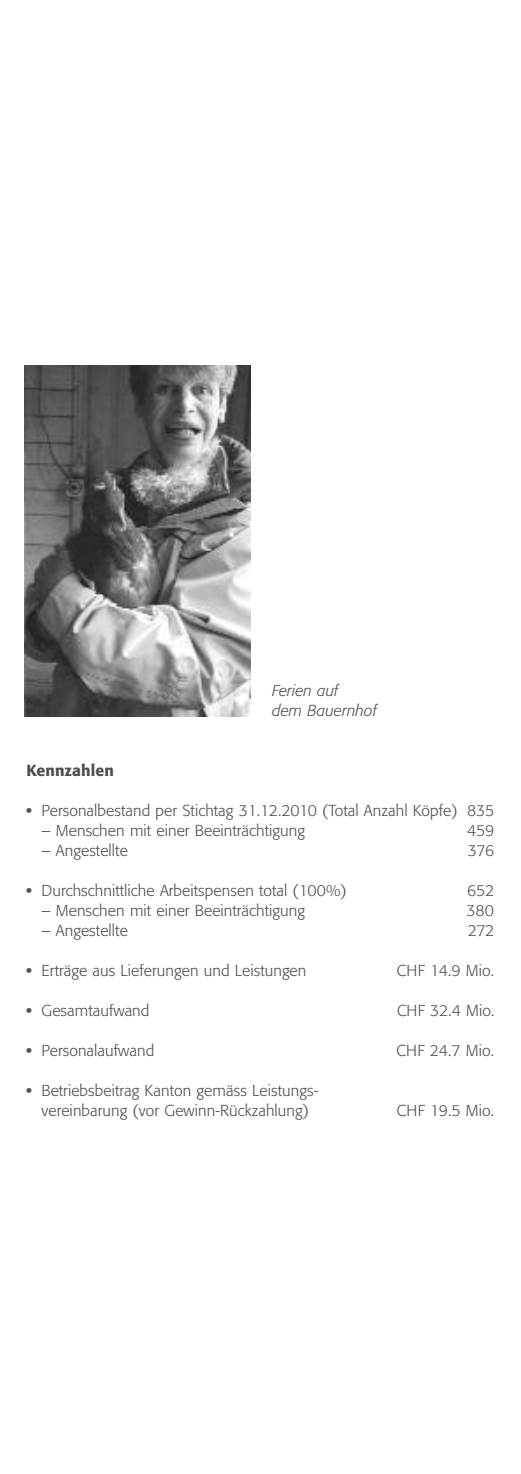
<style>
.page{position:relative;width:521px;height:1474px;background:#fff}
.page>*{position:absolute;margin:0;border:0;box-sizing:border-box;transform-origin:0 0}
.t1{font:300 15.75px/19.9px "Formata";letter-spacing:.005em;color:#4e4e50;text-align:center}
.t2{font:italic 300 15.75px/19.9px "Formata";color:#4e4e50}
.t3{font:500 15.75px "Formata";letter-spacing:.005em;color:#4e4e50}
.s1{font-weight:700}
</style>
<div class="page">
<img style="left:25px;top:366px;width:226px;height:350px">
<p class="t2" style="left:272px;top:682px;width:106px">Ferien auf<br>dem Bauernhof</p>
<p class="t3" style="left:27px;top:764px;width:89px">Kennzahlen</p>
<p class="t1" style="left:27px;top:802px;width:469px"><span class="s1">•</span> Personalbestand per Stichtag 31.12.2010 (Total Anzahl Köpfe) 835</p>
<p class="t1" style="left:41px;top:821px;width:265px">– Menschen mit einer Beeinträchtigung</p>
<p class="t1" style="left:467px;top:821px;width:29px">459</p>
<p class="t1" style="left:41px;top:841px;width:88px">– Angestellte</p>
<p class="t1" style="left:468px;top:841px;width:28px">376</p>
<p class="t1" style="left:27px;top:881px;width:322px"><span class="s1">•</span> Durchschnittliche Arbeitspensen total (100%)</p>
<p class="t1" style="left:467px;top:881px;width:29px">652</p>
<p class="t1" style="left:41px;top:901px;width:265px">– Menschen mit einer Beeinträchtigung</p>
<p class="t1" style="left:466px;top:901px;width:29px">380</p>
<p class="t1" style="left:41px;top:921px;width:88px">– Angestellte</p>
<p class="t1" style="left:468px;top:921px;width:28px">272</p>
<p class="t1" style="left:27px;top:961px;width:281px"><span class="s1">•</span> Erträge aus Lieferungen und Leistungen</p>
<p class="t1" style="left:397px;top:961px;width:99px">CHF 14.9 Mio.</p>
<p class="t1" style="left:27px;top:1001px;width:124px"><span class="s1">•</span> Gesamtaufwand</p>
<p class="t1" style="left:397px;top:1001px;width:99px">CHF 32.4 Mio.</p>
<p class="t1" style="left:27px;top:1041px;width:129px"><span class="s1">•</span> Personalaufwand</p>
<p class="t1" style="left:396px;top:1041px;width:99px">CHF 24.7 Mio.</p>
<p class="t1" style="left:27px;top:1081px;width:293px"><span class="s1">•</span> Betriebsbeitrag Kanton gemäss Leistungs&shy;vereinbarung (vor Gewinn-Rückzahlung)</p>
<p class="t1" style="left:397px;top:1101px;width:99px">CHF 19.5 Mio.</p>
</div>
